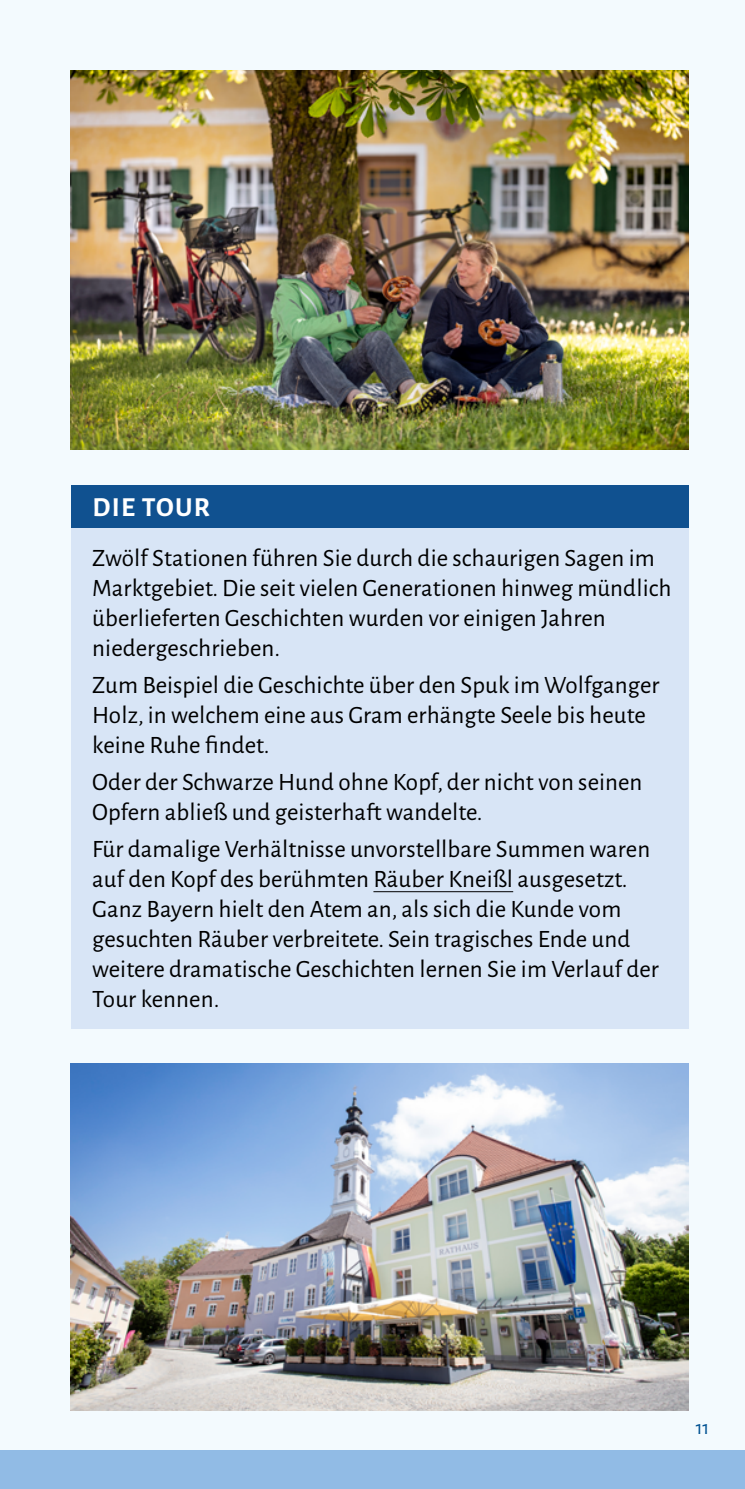
<style>
.page{position:relative;width:745px;height:1489px;background:#fff}
.page>*{position:absolute;margin:0;border:0;box-sizing:border-box;transform-origin:0 0}
.t1{font:700 27.5px "Alegreya Sans";letter-spacing:.045em;color:#fff}
.t2{font:25px/30px "Alegreya Sans";letter-spacing:.005em;color:#000}
.t3{font:20px "Alegreya Sans";color:#005192}
</style>
<div class="page">
<div style="left:0;top:0;width:744px;height:1488px;background:#f3fafe"></div>
<div style="left:0;top:1449px;width:744px;height:39px;background:#91bbe5"></div>
<img style="left:71px;top:1063px;width:616px;height:347px">
<img style="left:71px;top:71px;width:616px;height:379px">
<div style="left:71px;top:528px;width:616px;height:500px;background:#d8e5f6"></div>
<hr style="left:373px;top:891px;width:140px;height:1px;background:#000">
<div style="left:71px;top:485px;width:616px;height:43px;background:#105190"></div>
<p class="t1" style="left:92px;top:487px;width:119px">DIE TOUR</p>
<p class="t2" style="left:92px;top:541px;width:580px">Zwölf Stationen führen Sie durch die schaurigen Sagen im Marktgebiet. Die seit vielen Generationen hinweg mündlich überlieferten Geschichten wurden vor einigen Jahren niedergeschrieben.</p>
<p class="t2" style="left:92px;top:668px;width:568px">Zum Beispiel die Geschichte über den Spuk im Wolfganger<br>Holz, in welchem eine aus Gram erhängte Seele bis heute keine Ruhe findet.</p>
<p class="t2" style="left:92px;top:765px;width:551px">Oder der Schwarze Hund ohne Kopf, der nicht von seinen<br>Opfern abließ und geisterhaft wandelte.</p>
<p class="t2" style="left:92px;top:832px;width:568px">Für damalige Verhältnisse unvorstellbare Summen waren auf den Kopf des berühmten Räuber Kneißl ausgesetzt.<br>Ganz Bayern hielt den Atem an, als sich die Kunde vom gesuchten Räuber verbreitete. Sein tragisches Ende und weitere dramatische Geschichten lernen Sie im Verlauf der Tour kennen.</p>
<p class="t3" style="left:695px;top:1413px;width:15px">11</p>
</div>
